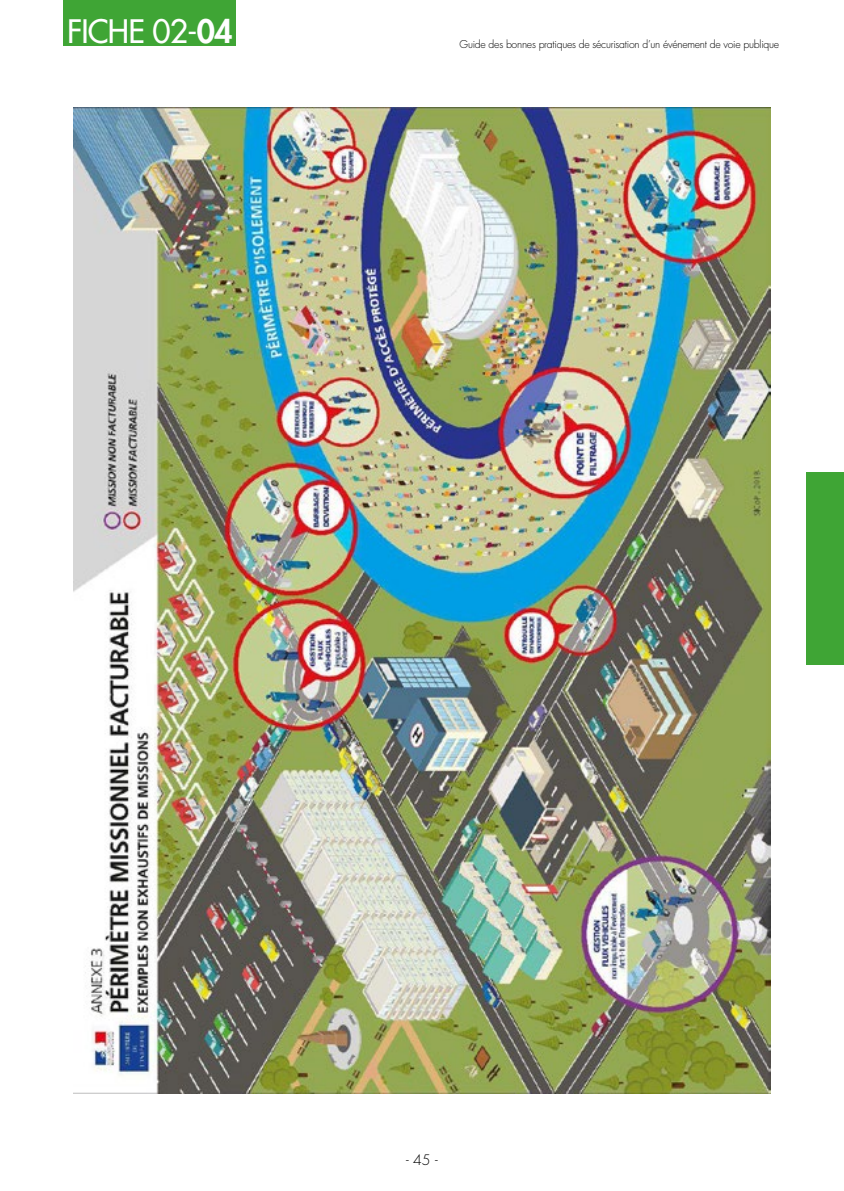
<style>
.page{position:relative;width:844px;height:1191px;background:#fff}
.page>*{position:absolute;margin:0;border:0;box-sizing:border-box;transform-origin:0 0}
.t1{font:500 31.5px "Futura Std";letter-spacing:-.025em;color:#fff}
.t2{font:300 14px "Futura Std";color:#000}
.t3{font:300 10.5px "Futura Std";letter-spacing:-.025em;color:#000}
.s1{font-weight:800}
</style>
<div class="page">
<div style="left:63px;top:0;width:173px;height:46px;background:#3fa535"></div>
<img style="left:73px;top:107px;width:697px;height:986px">
<div style="left:806px;top:473px;width:37px;height:192px;background:#3fa535"></div>
<h1 class="t1" style="left:67px;top:11px;width:167px">FICHE 02-<span class="s1">04</span></h1>
<p class="t3" style="left:459px;top:38px;width:321px">Guide des bonnes pratiques de sécurisation d’un événement de voie publique</p>
<h2 class="t2" style="left:406px;top:1151px;width:33px">- 45 -</h2>
</div>
